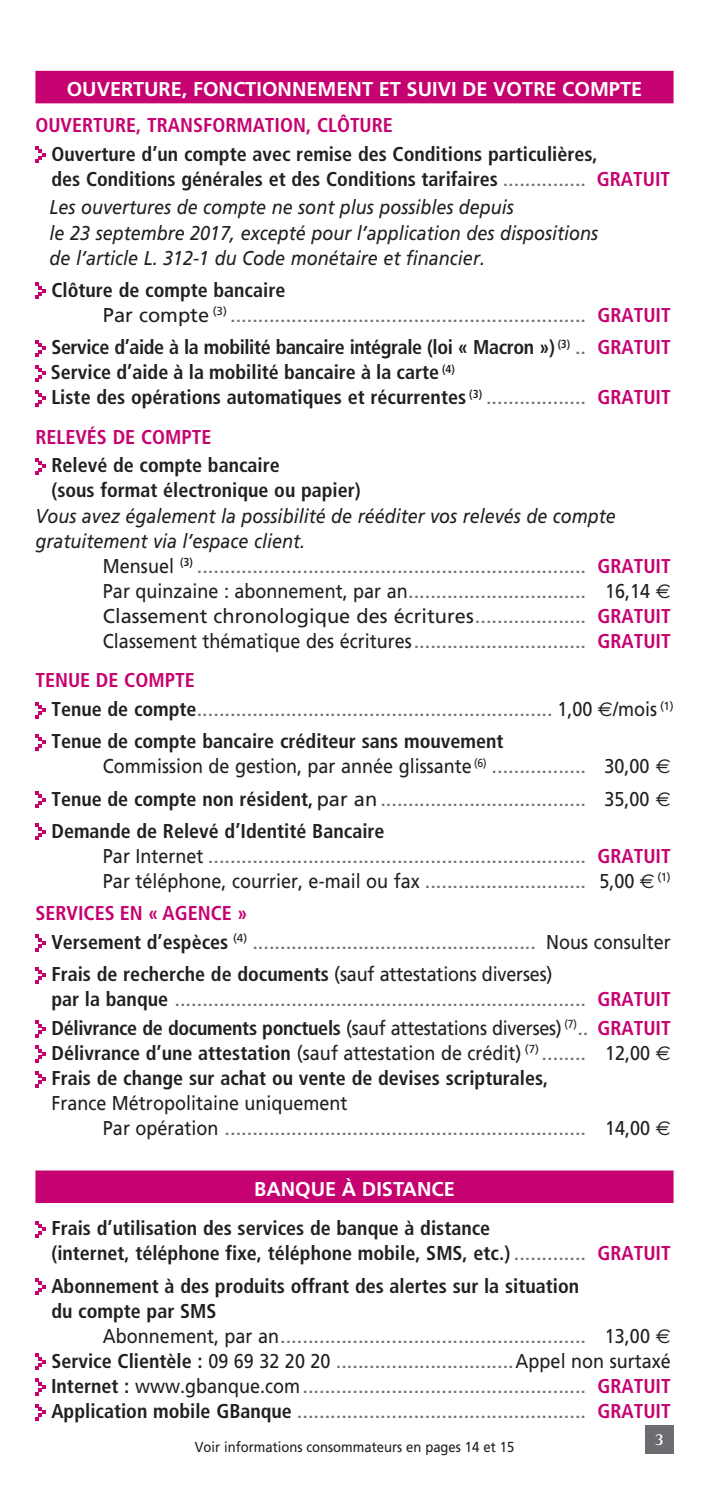
<style>
.page{position:relative;width:709px;height:1489px;background:#fff}
.page>*{position:absolute;margin:0;border:0;box-sizing:border-box;transform-origin:0 0}
.t1{font:20px/25px "Frutiger";color:#6c6d70}
._01_texte_gras{font:700 condensed 20px/25px "Frutiger";color:#231f20}
.t2{font:20px "Frutiger";color:#231f20;scale:.9 1}
.t3{font:italic 20px/25px "Frutiger";color:#231f20;scale:.9 1}
.t4{font:700 condensed 20px "Frutiger";color:#c60170}
._01_texte_gras-2{font:700 condensed 20px "Frutiger";letter-spacing:-.02em;color:#231f20}
.t5{font:20px "Frutiger";color:#231f20}
.t6{font:700 20px "Frutiger";color:#fff}
.t7{font:700 17.5px "Rotis Serif";color:#fff}
.t8{font:14.5px "Frutiger";color:#231f20;scale:.9 1}
.s1{font-weight:400;font-stretch:normal;color:#6c6d70}
.s2{color:#c60170}
.s3{font-weight:700;font-stretch:condensed;color:#231f20}
.s4{color:#231f20}
.s5{font-weight:700;font-stretch:condensed;color:#c60170}
.s6{color:#6c6d70}
.s7{font-family:"Euro Sans"}
.s8{font-family:"Euro Sans";color:#231f20}
.s9{font-weight:400;font-stretch:normal}
.s10{font-weight:700;font-stretch:condensed}
</style>
<div class="page">
<div style="left:645px;top:1424px;width:28px;height:29px;background:#6c6d70"></div>
<div style="left:35px;top:71px;width:638px;height:32px;background:#c60170"></div>
<div style="left:35px;top:1170px;width:638px;height:32px;background:#c60170"></div>
<svg style="left:35px;top:146px;width:10px;height:17px"></svg>
<svg style="left:35px;top:283px;width:10px;height:16px"></svg>
<svg style="left:35px;top:340px;width:10px;height:16px"></svg>
<svg style="left:35px;top:365px;width:10px;height:16px"></svg>
<svg style="left:35px;top:390px;width:10px;height:16px"></svg>
<svg style="left:35px;top:458px;width:10px;height:16px"></svg>
<svg style="left:35px;top:702px;width:10px;height:16px"></svg>
<svg style="left:35px;top:734px;width:10px;height:16px"></svg>
<svg style="left:35px;top:791px;width:10px;height:16px"></svg>
<svg style="left:35px;top:823px;width:10px;height:17px"></svg>
<svg style="left:35px;top:934px;width:10px;height:17px"></svg>
<svg style="left:35px;top:967px;width:10px;height:16px"></svg>
<svg style="left:35px;top:1020px;width:10px;height:17px"></svg>
<svg style="left:35px;top:1045px;width:10px;height:17px"></svg>
<svg style="left:35px;top:1071px;width:10px;height:16px"></svg>
<svg style="left:35px;top:1221px;width:10px;height:16px"></svg>
<svg style="left:35px;top:1278px;width:10px;height:16px"></svg>
<svg style="left:35px;top:1353px;width:10px;height:16px"></svg>
<svg style="left:35px;top:1378px;width:10px;height:16px"></svg>
<svg style="left:35px;top:1404px;width:10px;height:16px"></svg>
<p class="t6" style="left:67px;top:78px;width:577px">OUVERTURE, FONCTIONNEMENT ET SUIVI DE VOTRE COMPTE</p>
<p class="t4" style="left:35px;top:113px;width:359px">OUVERTURE, TRANSFORMATION, CLÔTURE</p>
<p class="_01_texte_gras" style="left:51px;top:141px;width:620px">Ouverture d’un compte avec remise des Conditions particulières,<br>des Conditions générales et des Conditions tarifaires <span class="s1">...............</span> <span class="s2">GRATUIT</span></p>
<p class="t3" style="left:50px;top:195px;width:611px">Les ouvertures de compte ne sont plus possibles depuis<br>le 23 septembre 2017, excepté pour l’application des dispositions de l’article L. 312-1 du Code monétaire et financier.</p>
<p class="t1" style="left:103px;top:277px;width:569px;text-indent:-52px"><span class="s3">Clôture de compte bancaire<br></span><span class="s4">Par compte</span> <sup>(3)</sup> ................................................................ <span class="s5">GRATUIT</span></p>
<p class="_01_texte_gras-2" style="left:51px;top:335px;width:621px">Service d’aide à la mobilité bancaire intégrale (loi « Macron ») <sup>(3)</sup> <span class="s1">..</span> <span class="s2">GRATUIT</span></p>
<p class="_01_texte_gras" style="left:51px;top:360px;width:405px">Service d’aide à la mobilité bancaire à la carte <sup>(4)</sup></p>
<p class="_01_texte_gras" style="left:51px;top:385px;width:621px">Liste des opérations automatiques et récurrentes <sup>(3)</sup> <span class="s1">..................</span> <span class="s2">GRATUIT</span></p>
<p class="t4" style="left:35px;top:425px;width:177px">RELEVÉS DE COMPTE</p>
<p class="_01_texte_gras" style="left:51px;top:453px;width:311px">Relevé de compte bancaire<br>(sous format électronique ou papier)</p>
<p class="t3" style="left:35px;top:503px;width:646px">Vous avez également la possibilité de rééditer vos relevés de compte gratuitement via l’espace client.</p>
<p class="t1" style="left:103px;top:553px;width:569px"><span class="s4">Mensuel</span> <sup>(3)</sup> ...................................................................... <span class="s5">GRATUIT</span></p>
<p class="t2" style="left:103px;top:579px;width:632px">Par quinzaine : abonnement, par an<span class="s6">................................</span> 16,14 <span class="s7">€</span></p>
<p class="t5" style="left:103px;top:604px;width:569px">Classement chronologique des écritures<span class="s6">....................</span> <span class="s5">GRATUIT</span></p>
<p class="t2" style="left:103px;top:629px;width:632px">Classement thématique des écritures<span class="s6">...............................</span> <span class="s5">GRATUIT</span></p>
<p class="t4" style="left:35px;top:668px;width:161px">TENUE DE COMPTE</p>
<p class="_01_texte_gras" style="left:51px;top:696px;width:147px">Tenue de compte</p>
<p class="t2" style="left:557px;top:697px;width:130px">1,00 <span class="s7">€</span>/mois <sup>(1)</sup></p>
<p class="_01_texte_gras" style="left:51px;top:729px;width:453px">Tenue de compte bancaire créditeur sans mouvement</p>
<p class="t2" style="left:103px;top:754px;width:632px">Commission de gestion, par année glissante <sup>(6)</sup> <span class="s6">.................</span> 30,00 <span class="s7">€</span></p>
<p class="t1" style="left:51px;top:786px;width:621px"><span class="s3">Tenue de compte non résident,</span> <span class="s4">par an</span>..................................... <span class="s4">35,00</span> <span class="s8">€</span></p>
<p class="_01_texte_gras" style="left:51px;top:818px;width:334px">Demande de Relevé d’Identité Bancaire</p>
<p class="t1" style="left:103px;top:843px;width:569px"><span class="s4">Par Internet</span> .................................................................... <span class="s5">GRATUIT</span></p>
<p class="t2" style="left:103px;top:869px;width:632px">Par téléphone, courrier, e-mail ou fax <span class="s6">.............................</span> 5,00 <span class="s7">€</span> <sup>(1)</sup></p>
<p class="t4" style="left:35px;top:901px;width:213px">SERVICES EN « AGENCE »</p>
<p class="t1" style="left:51px;top:929px;width:621px"><span class="s3">Versement d’espèces</span> <sup>(4)</sup> ................................................... <span class="s4">Nous consulter</span></p>
<p class="t1" style="left:51px;top:961px;width:621px"><span class="s3">Frais de recherche de documents</span> <span class="s4">(sauf attestations diverses)<br></span><span class="s3">par la banque</span> .......................................................................... <span class="s5">GRATUIT</span></p>
<p class="_01_texte_gras" style="left:51px;top:1015px;width:621px">Délivrance de documents ponctuels <span class="s9">(sauf attestations diverses)</span> <sup>(7)</sup><span class="s1">..</span> <span class="s2">GRATUIT</span></p>
<p class="t2" style="left:51px;top:1041px;width:689px"><span class="s10">Délivrance d’une attestation</span> (sauf attestation de crédit) <sup>(7)</sup> <span class="s6">........</span> 12,00 <span class="s7">€</span></p>
<p class="_01_texte_gras" style="left:51px;top:1065px;width:498px">Frais de change sur achat ou vente de devises scripturales,<br><span class="s9">France Métropolitaine uniquement</span></p>
<p class="t1" style="left:103px;top:1115px;width:569px"><span class="s4">Par opération</span> ................................................................. <span class="s4">14,00</span> <span class="s8">€</span></p>
<p class="t6" style="left:254px;top:1177px;width:202px">BANQUE À DISTANCE</p>
<p class="_01_texte_gras" style="left:51px;top:1215px;width:621px">Frais d’utilisation des services de banque à distance<br>(internet, téléphone fixe, téléphone mobile, SMS, etc.) <span class="s1">.............</span> <span class="s2">GRATUIT</span></p>
<p class="_01_texte_gras" style="left:51px;top:1272px;width:529px">Abonnement à des produits offrant des alertes sur la situation du compte par SMS</p>
<p class="t1" style="left:103px;top:1322px;width:569px"><span class="s4">Abonnement, par an</span>....................................................... <span class="s4">13,00</span> <span class="s8">€</span></p>
<p class="t1" style="left:51px;top:1347px;width:621px"><span class="s3">Service Clientèle :</span> <span class="s4">09 69 32 20 20</span> ................................<span class="s4">Appel non surtaxé</span></p>
<p class="t1" style="left:51px;top:1373px;width:621px"><span class="s3">Internet :</span> <span class="s4">www.gbanque.com</span>................................................... <span class="s5">GRATUIT</span></p>
<p class="t1" style="left:51px;top:1398px;width:621px"><span class="s3">Application mobile GBanque</span> .................................................... <span class="s5">GRATUIT</span></p>
<p class="t8" style="left:195px;top:1438px;width:356px">Voir informations consommateurs en pages 14 et 15</p>
<p class="t7" style="left:654px;top:1428px;width:11px">3</p>
</div>
